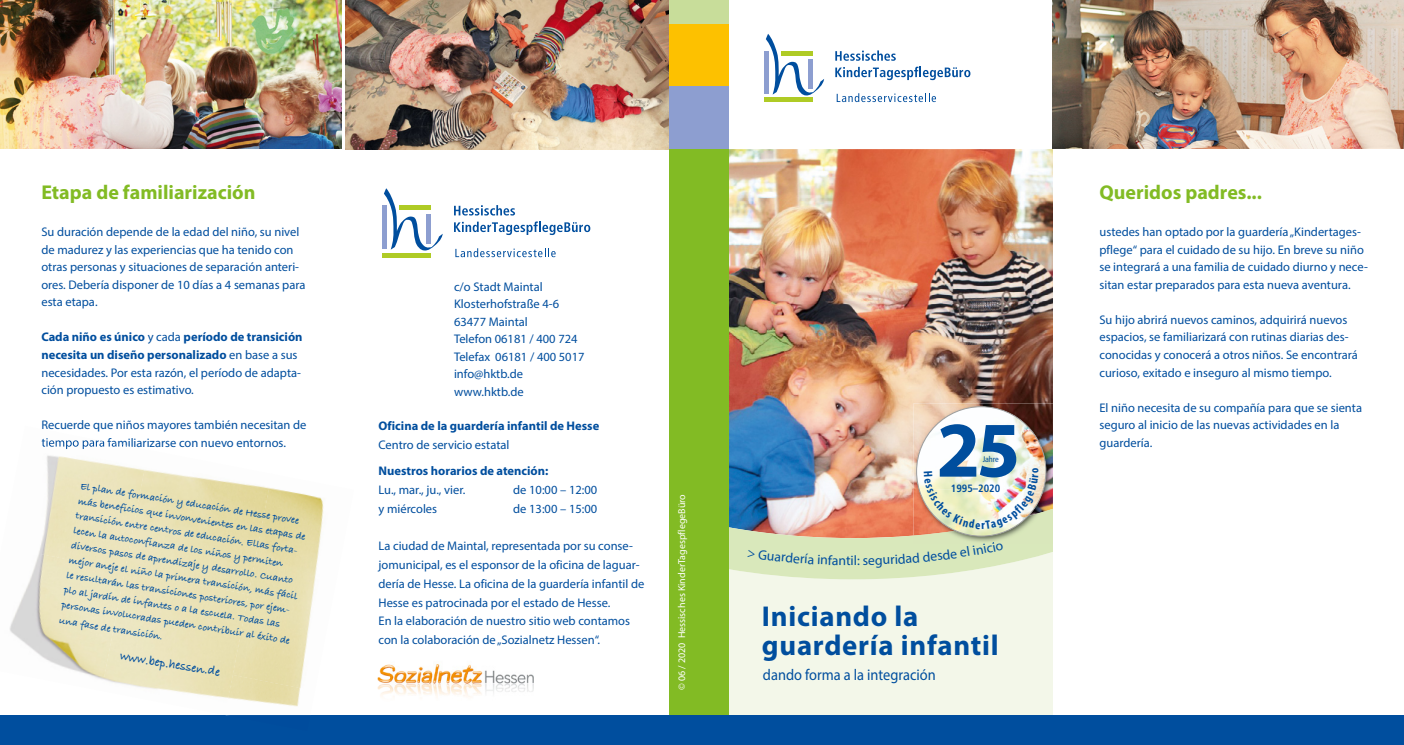
<style>
.page{position:relative;width:1404px;height:745px;background:#fff}
.page>*{position:absolute;margin:0;border:0;box-sizing:border-box;transform-origin:0 0}
.t1{font:700 79.25px "Myriad Pro";color:#004e9e}
.t2{font:700 28.75px/28.8px "Myriad Pro";letter-spacing:.025em;color:#004e9e}
.t3{font:700 20px "Myriad Pro";color:#82bb24}
.t4{font:15.62px "Myriad Pro";color:#004e9e;scale:.92 1}
.t5{font:13.75px "Myriad Pro";color:#004e9e}
.t6{font:700 12.62px "Bradley Hand ITCTT";color:#004e9e}
.t7{font:12.5px/17.5px "Myriad Pro";color:#004e9e}
.t8{font:700 12.5px "Myriad Pro";color:#004e9e}
.t9{font:700 condensed 10.62px "Frutiger";color:#004e9e}
.t10{font:700 10.38px/15px "Bradley Hand ITCTT";color:#004e9e}
.t11{font:10px "Myriad";color:#fff}
.t12{font:condensed 8.12px "Frutiger";color:#004e9e}
.s1{font-weight:700}
</style>
<div class="page">
<div style="left:728px;top:579px;width:324px;height:135px;background:#f3f7e9"></div>
<img style="left:0;top:0;width:342px;height:149px">
<img style="left:728px;top:147px;width:324px;height:432px">
<img style="left:1052px;top:0;width:351px;height:149px">
<img style="left:1052px;top:0;width:1px;height:147px">
<img style="left:345px;top:0;width:324px;height:149px">
<div style="left:697px;top:149px;width:31px;height:567px;background:#82bb24"></div>
<div style="left:688px;top:0;width:40px;height:25px;background:#c8dd9a"></div>
<div style="left:688px;top:25px;width:40px;height:62px;background:#fdc100"></div>
<div style="left:692px;top:87px;width:36px;height:62px;background:#8d9ed0"></div>
<div style="left:669px;top:149px;width:29px;height:571px;background:#82bb24"></div>
<div style="left:669px;top:0;width:29px;height:25px;background:#c8dd9a"></div>
<div style="left:669px;top:25px;width:29px;height:62px;background:#fdc100"></div>
<div style="left:669px;top:87px;width:29px;height:62px;background:#8d9ed0"></div>
<div style="left:0;top:714px;width:1403px;height:30px;background:#004e9e"></div>
<hr style="left:382px;top:253px;width:49px;height:4px;background:#afcb25">
<hr style="left:382px;top:205px;width:4px;height:44px;background:#8d9ed0">
<svg style="left:384px;top:188px;width:59px;height:63px"></svg>
<svg style="left:454px;top:205px;width:61px;height:10px"></svg>
<svg style="left:454px;top:221px;width:136px;height:14px"></svg>
<svg style="left:455px;top:248px;width:100px;height:9px"></svg>
<img style="left:40px;top:440px;width:85px;height:106px">
<img style="left:233px;top:480px;width:91px;height:194px">
<img style="left:10px;top:546px;width:115px;height:133px">
<img style="left:101px;top:570px;width:147px;height:128px">
<img style="left:225px;top:674px;width:78px;height:33px">
<img style="left:226px;top:714px;width:84px;height:2px">
<img style="left:42px;top:438px;width:91px;height:11px">
<img style="left:913px;top:403px;width:139px;height:105px">
<img style="left:913px;top:508px;width:139px;height:35px">
<img style="left:920px;top:406px;width:121px;height:42px">
<img style="left:916px;top:447px;width:4px;height:34px">
<img style="left:919px;top:489px;width:124px;height:41px">
<img style="left:955px;top:530px;width:29px;height:5px">
<hr style="left:764px;top:98px;width:48px;height:4px;background:#afcb25">
<hr style="left:764px;top:51px;width:4px;height:43px;background:#8d9ed0">
<svg style="left:765px;top:34px;width:59px;height:62px"></svg>
<svg style="left:835px;top:50px;width:60px;height:11px"></svg>
<svg style="left:835px;top:67px;width:135px;height:13px"></svg>
<svg style="left:836px;top:93px;width:99px;height:9px"></svg>
<img style="left:377px;top:664px;width:157px;height:33px">
<svg style="left:747px;top:549px;width:98px;height:15px"></svg>
<div style="left:857px;top:541px;width:146px;height:26px;background:#d9e8bb"></div>
<img style="left:923px;top:467px;width:115px;height:61px">
<h3 class="t3" style="left:41px;top:179px;width:215px">Etapa de familiarización</h3>
<p class="t7" style="left:41px;top:223px;width:265px">Su duración depende de la edad del niño, su nivel de madurez y las experiencias que ha tenido con otras personas y situaciones de separación anteri&shy;ores. Debería disponer de 10 días a 4 semanas para esta etapa.</p>
<p class="t7" style="left:41px;top:328px;width:263px"><span class="s1">Cada niño es único</span> y cada <span class="s1">período de transición necesita un diseño personalizado</span> en base a sus necesidades. Por esta razón, el período de adapta&shy;ción propuesto es estimativo.</p>
<p class="t7" style="left:41px;top:415px;width:267px">Recuerde que niños mayores también necesitan de tiempo para familiarizarse con nuevo entornos.</p>
<p class="t10" style="left:82px;top:477px;width:233px;rotate:9deg">El plan de formación y educación de Hesse provee más beneficios que invonvenientes en las etapas de transición entre centros de educación. Ellas forta&shy;lecen la autoconfianza de los niños y permiten diversos pasos de aprendizaje y desarrollo. Cuanto mejor aneje el niño la primera transición, más fácil le resultarán las transiciones posteriores, por ejem&shy;plo al jardín de infantes o a la escuela. Todas las personas involucradas pueden contribuir al éxito de</p>
<p class="t10" style="left:61px;top:612px;width:106px;rotate:9deg">una fase de transición.</p>
<p class="t6" style="left:122px;top:646px;width:102px;rotate:9deg">www.bep.hessen.de</p>
<p class="t7" style="left:454px;top:277px;width:132px">c/o Stadt Maintal<br>Klosterhofstraße 4-6<br>63477 Maintal<br>Telefon 06181 / 400 724<br>Telefax 06181 / 400 5017 info@hktb.de www.hktb.de</p>
<p class="t8" style="left:378px;top:417px;width:222px">Oficina de la guardería infantil de Hesse</p>
<p class="t7" style="left:378px;top:435px;width:132px">Centro de servicio estatal</p>
<p class="t8" style="left:378px;top:462px;width:171px">Nuestros horarios de atención:</p>
<p class="t7" style="left:378px;top:480px;width:88px">Lu., mar., ju., vier.</p>
<p class="t7" style="left:513px;top:480px;width:85px">de 10:00 – 12:00</p>
<p class="t7" style="left:378px;top:499px;width:60px">y miércoles</p>
<p class="t7" style="left:513px;top:499px;width:85px">de 13:00 – 15:00</p>
<p class="t7" style="left:378px;top:536px;width:267px;line-height:18.8px">La ciudad de Maintal, representada por su conse&shy;jomunicipal, es el esponsor de la oficina de laguar&shy;dería de Hesse. La oficina de la guardería infantil de Hesse es patrocinada por el estado de Hesse.<br>En la elaboración de nuestro sitio web contamos con la colaboración de „Sozialnetz Hessen“.</p>
<p class="t11" style="left:677px;top:689px;width:197px;rotate:-90deg">© 06 / 2020 Hessisches KinderTagespflegeBüro</p>
<p class="t5" style="left:846px;top:551px;width:13px">til</p>
<h1 class="t1" style="left:936px;top:398px;width:86px">25</h1>
<p class="t12" style="left:982px;top:454px;width:18px">Jahre</p>
<p class="t9" style="left:950px;top:481px;width:51px">1995–2020</p>
<h2 class="t2" style="left:762px;top:600px;width:238px">Iniciando la guardería infantil</h2>
<p class="t4" style="left:763px;top:664px;width:189px">dando forma a la integración</p>
<h3 class="t3" style="left:1099px;top:179px;width:164px">Queridos padres...</h3>
<p class="t7" style="left:1099px;top:223px;width:270px">ustedes han optado por la guardería „Kindertages&shy;pflege“ para el cuidado de su hijo. En breve su niño se integrará a una familia de cuidado diurno y nece&shy;sitan estar preparados para esta nueva aventura.</p>
<p class="t7" style="left:1099px;top:310px;width:260px">Su hijo abrirá nuevos caminos, adquirirá nuevos espacios, se familiarizará con rutinas diarias des&shy;conocidas y conocerá a otros niños. Se encontrará curioso, exitado e inseguro al mismo tiempo.</p>
<p class="t7" style="left:1099px;top:398px;width:264px">El niño necesita de su compañía para que se sienta seguro al inicio de las nuevas actividades en la guardería.</p>
</div>
